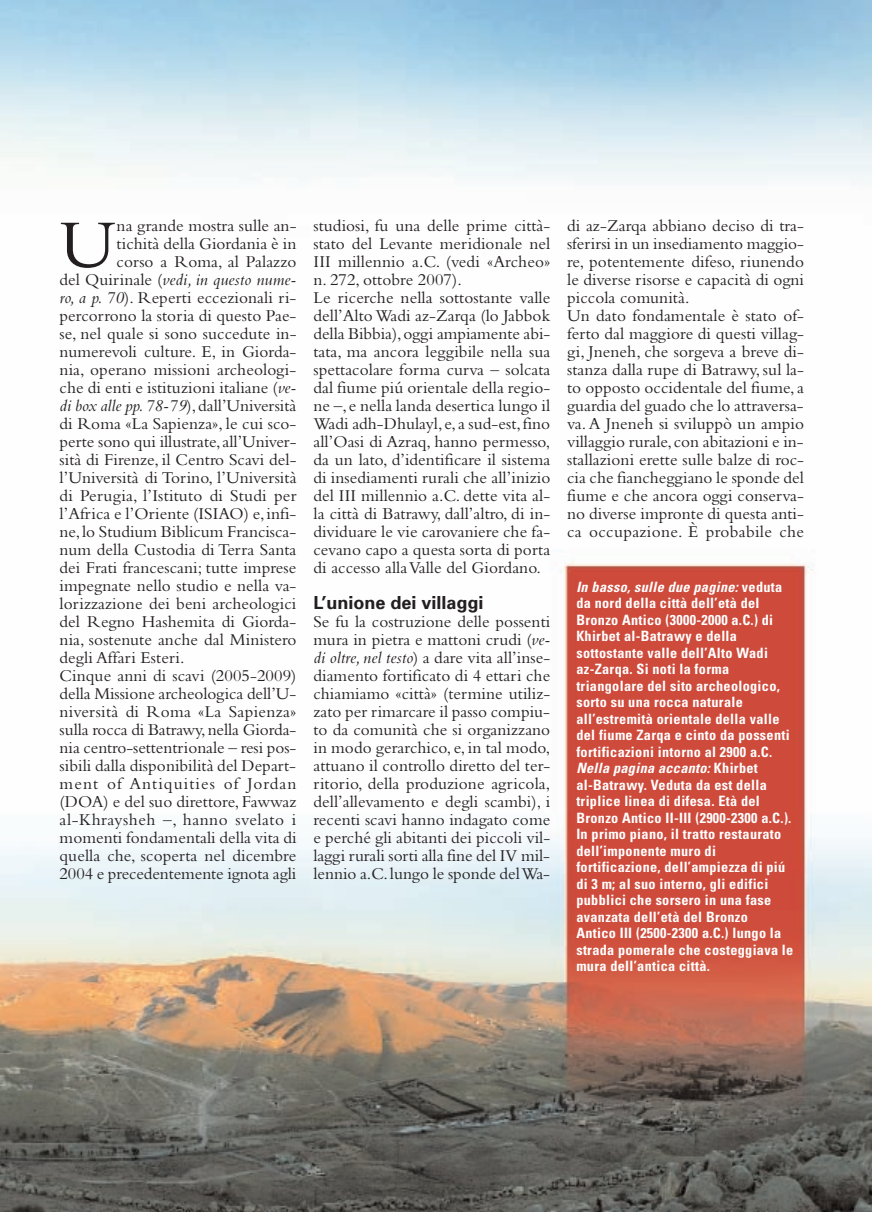
<style>
.page{position:relative;width:872px;height:1212px;background:#fff}
.page>*{position:absolute;margin:0;border:0;box-sizing:border-box;transform-origin:0 0}
.t1{font:70.8px "Bembo";color:#231f20}
.t2{font:700 18px "Univers";color:#231f20}
.t3{font:17.25px/18px "Bembo";letter-spacing:.005em;color:#231f20}
.t4{font:italic 17.25px "Bembo";letter-spacing:.005em;color:#231f20}
.t5{font:17.25px "Bembo";letter-spacing:.035em;color:#231f20}
.t6{font:17.25px "Bembo";letter-spacing:.065em;color:#231f20}
.t7{font:700 condensed 14.25px/16.5px "Univers";letter-spacing:.02em;color:#fff}
.s1{font-style:normal}
.s2{font-style:italic}
</style>
<div class="page">
<img style="left:0;top:0;width:872px;height:1212px">
<h1 class="t1" style="left:60px;top:220px;width:58px">U</h1>
<p class="t3" style="left:117px;top:218px;width:181px">na grande mostra sulle an-</p>
<p class="t3" style="left:117px;top:236px;width:181px">tichità della Giordania è in</p>
<p class="t3" style="left:117px;top:254px;width:181px">corso a Roma, al Palazzo</p>
<p class="t4" style="left:60px;top:273px;width:238px"><span class="s1">del Quirinale (</span>vedi, in questo nume-</p>
<p class="t3" style="left:60px;top:290px;width:238px"><span class="s2">ro, a p. 70</span>). Reperti eccezionali ri-</p>
<p class="t3" style="left:60px;top:308px;width:238px">percorrono la storia di questo Pae-</p>
<p class="t3" style="left:60px;top:326px;width:238px">se, nel quale si sono succedute in-</p>
<p class="t3" style="left:60px;top:344px;width:238px">numerevoli culture. E, in Giorda-</p>
<p class="t3" style="left:60px;top:362px;width:238px">nia, operano missioni archeologi-</p>
<p class="t3" style="left:60px;top:380px;width:238px">che di enti e istituzioni italiane (<span class="s2">ve-</span></p>
<p class="t4" style="left:60px;top:399px;width:238px">di box alle pp.78-79<span class="s1">),dall’Università</span></p>
<p class="t3" style="left:60px;top:416px;width:238px">di Roma «La Sapienza», le cui sco-</p>
<p class="t3" style="left:60px;top:434px;width:238px">perte sono qui illustrate,all’Univer-</p>
<p class="t3" style="left:60px;top:452px;width:238px">sità di Firenze, il Centro Scavi del-</p>
<p class="t3" style="left:60px;top:470px;width:238px">l’Università di Torino, l’Università</p>
<p class="t3" style="left:60px;top:488px;width:238px">di Perugia, l’Istituto di Studi per</p>
<p class="t3" style="left:60px;top:506px;width:238px">l’Africa e l’Oriente (ISIAO) e,infi-</p>
<p class="t3" style="left:60px;top:524px;width:238px">ne,lo Studium Biblicum Francisca-</p>
<p class="t3" style="left:60px;top:542px;width:238px">num della Custodia di Terra Santa</p>
<p class="t3" style="left:60px;top:560px;width:238px">dei Frati francescani; tutte imprese</p>
<p class="t3" style="left:60px;top:578px;width:238px">impegnate nello studio e nella va-</p>
<p class="t3" style="left:60px;top:596px;width:238px">lorizzazione dei beni archeologici</p>
<p class="t3" style="left:60px;top:614px;width:238px">del Regno Hashemita di Giorda-</p>
<p class="t3" style="left:60px;top:632px;width:238px">nia, sostenute anche dal Ministero</p>
<p class="t3" style="left:60px;top:650px;width:126px">degli Affari Esteri.</p>
<p class="t3" style="left:60px;top:668px;width:238px">Cinque anni di scavi (2005-2009)</p>
<p class="t3" style="left:60px;top:686px;width:238px">della Missione archeologica dell’U-</p>
<p class="t3" style="left:60px;top:704px;width:238px">niversità di Roma «La Sapienza»</p>
<p class="t3" style="left:60px;top:722px;width:238px">sulla rocca di Batrawy,nella Giorda-</p>
<p class="t3" style="left:60px;top:740px;width:238px">nia centro-settentrionale – resi pos-</p>
<p class="t3" style="left:60px;top:758px;width:238px">sibili dalla disponibilità del Depart-</p>
<p class="t6" style="left:60px;top:777px;width:238px">ment of Antiquities of Jordan</p>
<p class="t3" style="left:60px;top:794px;width:238px">(DOA) e del suo direttore,Fawwaz</p>
<p class="t5" style="left:60px;top:813px;width:238px">al-Khraysheh –, hanno svelato i</p>
<p class="t3" style="left:60px;top:830px;width:238px">momenti fondamentali della vita di</p>
<p class="t3" style="left:60px;top:848px;width:238px">quella che, scoperta nel dicembre</p>
<p class="t3" style="left:60px;top:866px;width:238px">2004 e precedentemente ignota agli</p>
<p class="t3" style="left:313px;top:218px;width:238px">studiosi, fu una delle prime città&shy;stato del Levante meridionale nel III millennio a.C. (vedi «Archeo» n. 272, ottobre 2007).<br>Le ricerche nella sottostante valle dell’Alto Wadi az-Zarqa (lo Jabbok della Bibbia),oggi ampiamente abi&shy;tata, ma ancora leggibile nella sua spettacolare forma curva – solcata dal fiume piú orientale della regio&shy;ne –,e nella landa desertica lungo il Wadi adh-Dhulayl,e,a sud-est,fino all’Oasi di Azraq, hanno permesso, da un lato, d’identificare il sistema di insediamenti rurali che all’inizio del III millennio a.C. dette vita al&shy;la città di Batrawy, dall’altro, di in&shy;dividuare le vie carovaniere che fa&shy;cevano capo a questa sorta di porta di accesso alla Valle del Giordano.</p>
<p class="t2" style="left:313px;top:596px;width:172px">L’unione dei villaggi</p>
<p class="t3" style="left:313px;top:614px;width:238px;text-align:justify">Se fu la costruzione delle possenti mura in pietra e mattoni crudi (<span class="s2">ve&shy;di oltre, nel testo</span>) a dare vita all’inse&shy;diamento fortificato di 4 ettari che chiamiamo «città» (termine utiliz&shy;zato per rimarcare il passo compiu&shy;to da comunità che si organizzano in modo gerarchico, e, in tal modo, attuano il controllo diretto del ter&shy;ritorio, della produzione agricola, dell’allevamento e degli scambi), i recenti scavi hanno indagato come e perché gli abitanti dei piccoli vil&shy;laggi rurali sorti alla fine del IV mil&shy;lennio a.C.lungo le sponde del Wa-</p>
<p class="t3" style="left:567px;top:218px;width:238px">di az-Zarqa abbiano deciso di tra&shy;sferirsi in un insediamento maggio&shy;re, potentemente difeso, riunendo le diverse risorse e capacità di ogni piccola comunità.<br>Un dato fondamentale è stato of&shy;ferto dal maggiore di questi villag&shy;gi, Jneneh, che sorgeva a breve di&shy;stanza dalla rupe di Batrawy, sul la&shy;to opposto occidentale del fiume,a guardia del guado che lo attraversa&shy;va.A Jneneh si sviluppò un ampio villaggio rurale,con abitazioni e in&shy;stallazioni erette sulle balze di roc&shy;cia che fiancheggiano le sponde del fiume e che ancora oggi conserva&shy;no diverse impronte di questa anti&shy;ca occupazione. È probabile che</p>
<p class="t7" style="left:576px;top:580px;width:218px"><span class="s2">In basso, sulle due pagine:</span> veduta da nord della città dell’età del<br>Bronzo Antico (3000-2000 a.C.) di<br>Khirbet al-Batrawy e della sottostante valle dell’Alto Wadi az-Zarqa. Si noti la forma triangolare del sito archeologico, sorto su una rocca naturale all’estremità orientale della valle del fiume Zarqa e cinto da possenti fortificazioni intorno al 2900 a.C.<br><span class="s2">Nella pagina accanto:</span> Khirbet al-Batrawy. Veduta da est della triplice linea di difesa. Età del<br>Bronzo Antico II-III (2900-2300 a.C.).<br>In primo piano, il tratto restaurato dell’imponente muro di fortificazione, dell’ampiezza di piú di 3 m; al suo interno, gli edifici pubblici che sorsero in una fase avanzata dell’età del Bronzo<br>Antico III (2500-2300 a.C.) lungo la strada pomerale che costeggiava le mura dell’antica città.</p>
</div>
